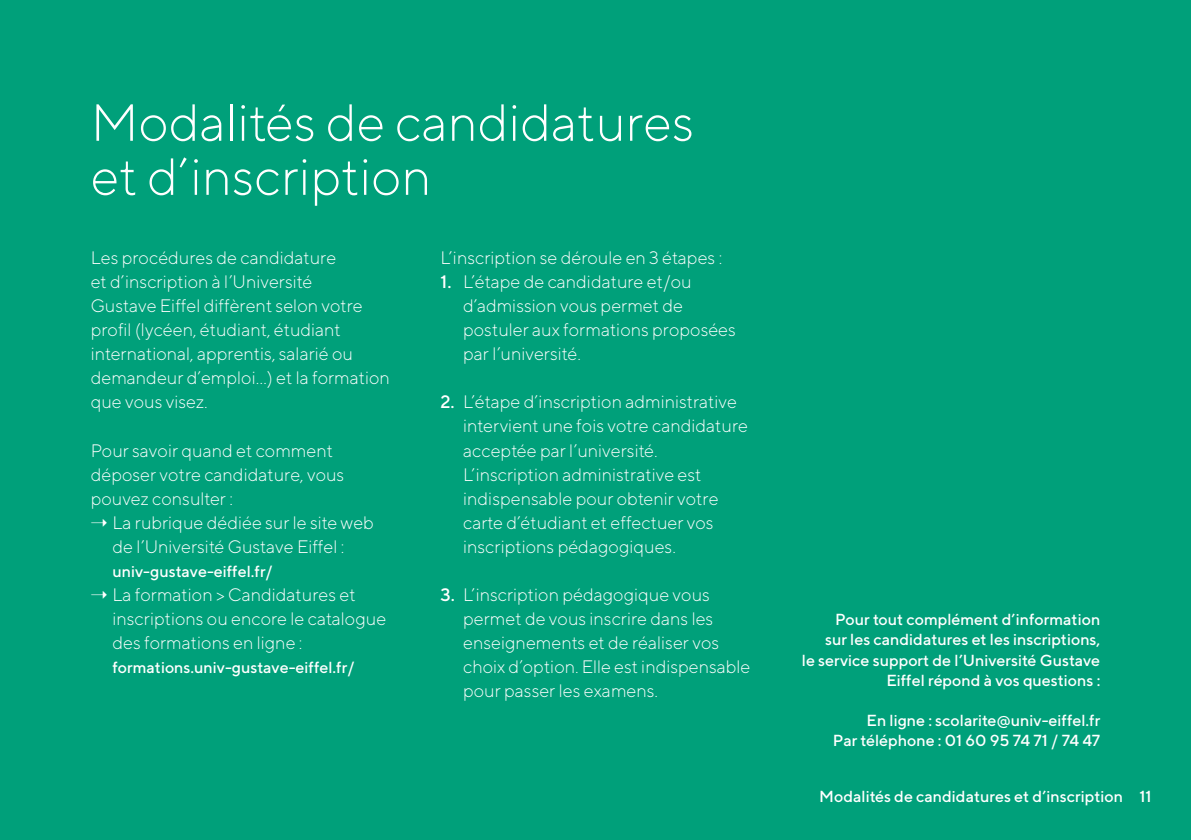
<style>
.page{position:relative;width:1191px;height:840px;background:#fff}
.page>*{position:absolute;margin:0;border:0;box-sizing:border-box;transform-origin:0 0}
.Gros_Titre{font:300 52px/54px "TT Norms";color:#fff}
.Txt_Courant{font:300 18px/24px "TT Norms";color:#fff}
.Txt_Courant-2{font:500 16px/20px "TT Norms";color:#fff;text-align:right}
.s1{font-weight:500}
</style>
<div class="page">
<div style="left:0;top:0;width:1191px;height:839px;background:#00a07a"></div>
<p class="Gros_Titre" style="left:91px;top:94px;width:605px">Modalités de candidatures et d’inscription</p>
<p class="Txt_Courant" style="left:91px;top:245px;width:301px">Les procédures de candidature<br>et d’inscription à l’Université<br>Gustave Eiffel diffèrent selon votre profil (lycéen, étudiant, étudiant international, apprentis, salarié ou demandeur d’emploi…) et la formation que vous visez.</p>
<p class="Txt_Courant" style="left:91px;top:437px;width:255px">Pour savoir quand et comment déposer votre candidature, vous pouvez consulter :</p>
<p class="Txt_Courant" style="left:91px;top:509px;width:285px;text-align:center">➝ La rubrique dédiée sur le site web de l’Université Gustave Eiffel :</p>
<p class="Txt_Courant-2" style="left:112px;top:560px;width:162px">univ-gustave-eiffel.fr/</p>
<p class="Txt_Courant" style="left:112px;top:581px;width:275px;text-indent:-22px">➝ La formation &gt; Candidatures et inscriptions ou encore le catalogue des formations en ligne :</p>
<p class="Txt_Courant-2" style="left:112px;top:656px;width:244px">formations.univ-gustave-eiffel.fr/</p>
<p class="Txt_Courant" style="left:440px;top:245px;width:283px">L’inscription se déroule en 3 étapes :</p>
<p class="Txt_Courant" style="left:463px;top:269px;width:274px;text-indent:-23px"><span class="s1">1.</span> L’étape de candidature et/ou d’admission vous permet de postuler aux formations proposées par l’université.</p>
<p class="Txt_Courant" style="left:463px;top:389px;width:286px;text-indent:-23px"><span class="s1">2.</span> L’étape d’inscription administrative intervient une fois votre candidature acceptée par l’université.<br>L’inscription administrative est indispensable pour obtenir votre carte d’étudiant et effectuer vos inscriptions pédagogiques.</p>
<p class="Txt_Courant" style="left:463px;top:581px;width:289px;text-indent:-23px"><span class="s1">3.</span> L’inscription pédagogique vous permet de vous inscrire dans les enseignements et de réaliser vos choix d’option. Elle est indispensable pour passer les examens.</p>
<p class="Txt_Courant-2" style="left:802px;top:609px;width:300px">Pour tout complément d’information<br>sur les candidatures et les inscriptions,<br>le service support de l’Université Gustave Eiffel répond à vos questions :</p>
<p class="Txt_Courant-2" style="left:866px;top:709px;width:235px">En ligne : scolarite@univ-eiffel.fr</p>
<p class="Txt_Courant-2" style="left:833px;top:729px;width:269px">Par téléphone : 01 60 95 74 71 / 74 47</p>
<p class="Txt_Courant-2" style="left:819px;top:785px;width:334px">Modalités de candidatures et d’inscription 11</p>
</div>
